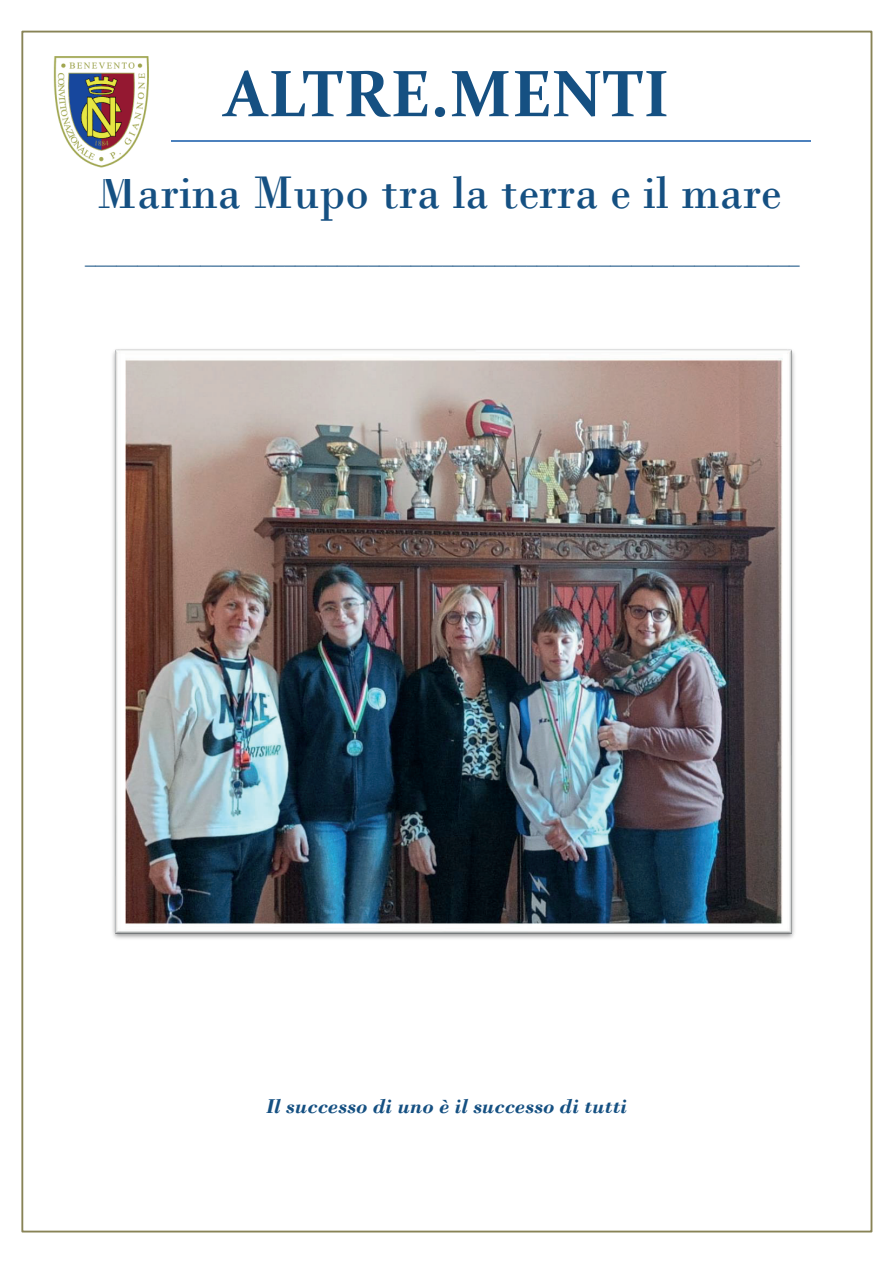
<style>
.page{position:relative;width:894px;height:1263px;background:#fff}
.page>*{position:absolute;margin:0;border:0;box-sizing:border-box;transform-origin:0 0}
.t1{font:700 66px "Constantia";letter-spacing:.005em;color:#155082}
.t2{font:48px "Bodoni";color:#155082}
.t3{font:21px "Bodoni";color:#155082}
.t4{font:italic 700 21px "Bodoni";color:#155082}
</style>
<div class="page">
<hr style="left:83px;top:140px;width:727px;height:1px;background:#4c81bd">
<img style="left:53px;top:56px;width:117px;height:112px">
<img style="left:112px;top:349px;width:683px;height:590px">
<h1 class="t1" style="left:224px;top:48px;width:447px">ALTRE.MENTI</h1>
<h2 class="t2" style="left:97px;top:164px;width:686px">Marina Mupo tra la terra e il mare</h2>
<p class="t3" style="left:85px;top:245px;width:715px">____________________________________________________________________</p>
<p class="t4" style="left:266px;top:1094px;width:362px">Il successo di uno è il successo di tutti</p>
</div>
